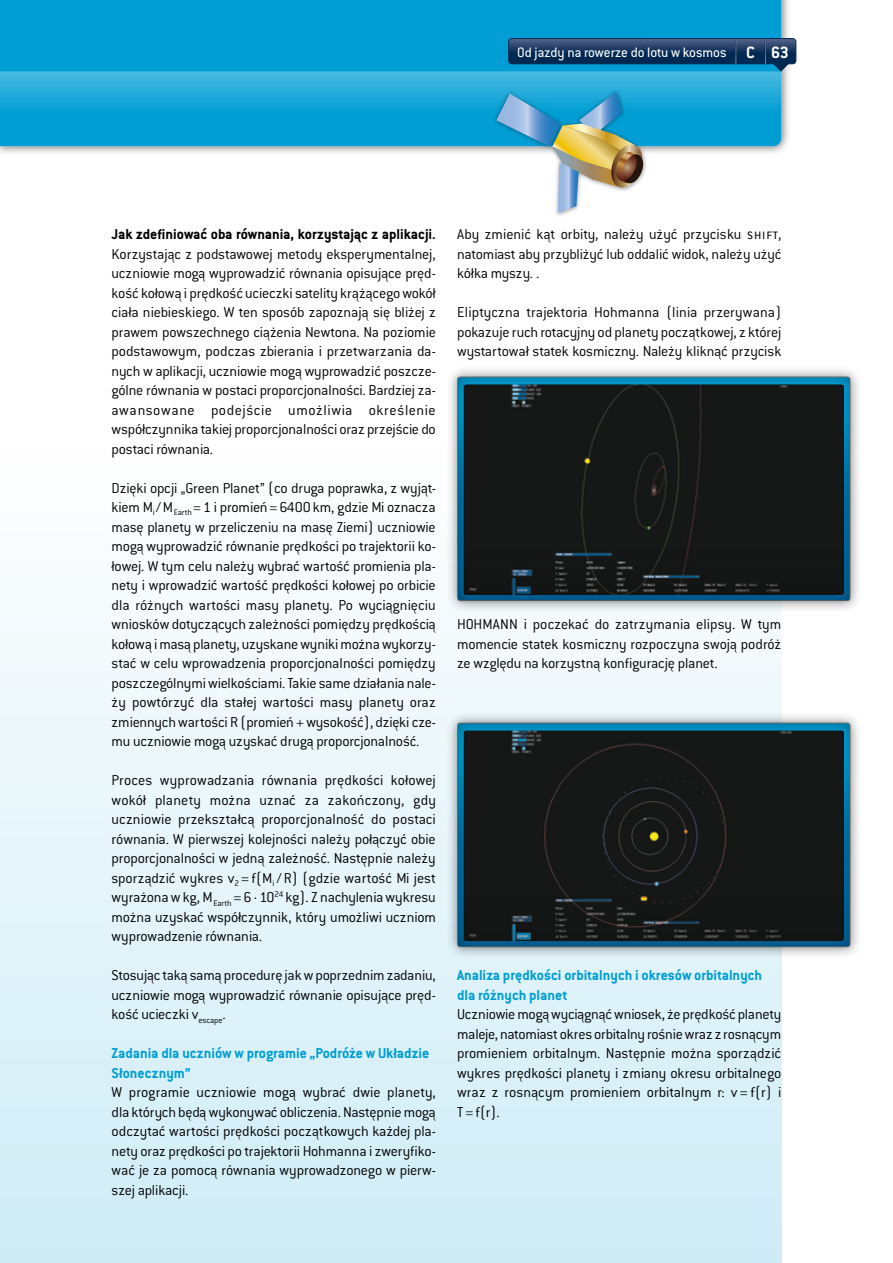
<style>
.page{position:relative;width:893px;height:1263px;background:#fff}
.page>*{position:absolute;margin:0;border:0;box-sizing:border-box;transform-origin:0 0}
.t1{font:700 18px "Conduit ITC Pro";color:#fff}
.t2{font:300 15.75px/19.5px "Conduit ITC Pro";letter-spacing:-.01em;color:#000;text-align:justify}
.t3{font:700 15.75px/19.5px "Conduit ITC Pro";color:#009ed4}
.t4{font:700 15.75px "Conduit ITC Pro";color:#000}
.t5{font:15px "Conduit ITC Pro";color:#fff}
</style>
<div class="page">
<div style="left:0;top:433px;width:781px;height:830px;background:linear-gradient(to bottom,#fffffe,#cfecf6)"></div>
<div style="left:0;top:0;width:790px;height:155px;background:#000;opacity:.6"></div>
<hr style="left:0;top:0;width:1px;height:155px;background:#000;opacity:.6">
<div style="left:0;top:0;width:781px;height:71px;background:#009ed4"></div>
<svg style="left:0;top:71px;width:781px;height:75px;background:#16a6d7"></svg>
<svg style="left:508px;top:38px;width:288px;height:34px;background:#15507a"></svg>
<div style="left:445px;top:365px;width:417px;height:248px;background:#000;opacity:.5"></div>
<div style="left:456px;top:374px;width:397px;height:228px;background:#000;opacity:.4"></div>
<div style="left:462px;top:381px;width:382px;height:215px;background:#000;opacity:.4"></div>
<div style="left:445px;top:711px;width:417px;height:248px;background:#000;opacity:.5"></div>
<div style="left:456px;top:720px;width:397px;height:228px;background:#000;opacity:.4"></div>
<div style="left:462px;top:727px;width:382px;height:215px;background:#000;opacity:.4"></div>
<div style="left:492px;top:88px;width:156px;height:129px;background:#000;opacity:.4"></div>
<svg style="left:496px;top:92px;width:149px;height:121px"></svg>
<p class="t1" style="left:746px;top:42px;width:44px">C 63</p>
<p class="t5" style="left:517px;top:44px;width:211px">Od jazdy na rowerze do lotu w kosmos</p>
<p class="t5" style="left:678px;top:44px;width:98px">Length of the Day</p>
<p class="t4" style="left:112px;top:225px;width:326px">Jak zdefiniować oba równania, korzystając z aplikacji.</p>
<p class="t2" style="left:112px;top:244px;width:326px">Korzystając z podstawowej metody eksperymentalnej, uczniowie mogą wyprowadzić równania opisujące pręd&shy;kość kołową i prędkość ucieczki satelity krążącego wokół ciała niebieskiego. W ten sposób zapoznają się bliżej z prawem powszechnego ciążenia Newtona. Na poziomie podstawowym, podczas zbierania i przetwarzania da&shy;nych w aplikacji, uczniowie mogą wyprowadzić poszcze&shy;gólne równania w postaci proporcjonalności. Bardziej za&shy;awansowane podejście umożliwia określenie współczynnika takiej proporcjonalności oraz przejście do postaci równania.</p>
<p class="t2" style="left:112px;top:478px;width:326px">Dzięki opcji „Green Planet” (co druga poprawka, z wyjąt&shy;kiem M<sub>i</sub>/M<sub>Earth</sub>=1 i promień=6400km, gdzie Mi oznacza masę planety w przeliczeniu na masę Ziemi) uczniowie mogą wyprowadzić równanie prędkości po trajektorii ko&shy;łowej. W tym celu należy wybrać wartość promienia pla&shy;nety i wprowadzić wartość prędkości kołowej po orbicie dla różnych wartości masy planety. Po wyciągnięciu wniosków dotyczących zależności pomiędzy prędkością kołową i masą planety, uzyskane wyniki można wykorzy&shy;stać w celu wprowadzenia proporcjonalności pomiędzy poszczególnymi wielkościami. Takie same działania nale&shy;ży powtórzyć dla stałej wartości masy planety oraz zmiennych wartości R (promień + wysokość), dzięki cze&shy;mu uczniowie mogą uzyskać drugą proporcjonalność.</p>
<p class="t2" style="left:112px;top:771px;width:326px">Proces wyprowadzania równania prędkości kołowej wokół planety można uznać za zakończony, gdy uczniowie przekształcą proporcjonalność do postaci równania. W pierwszej kolejności należy połączyć obie proporcjonalności w jedną zależność. Następnie należy sporządzić wykres v<sub>2</sub> = f(M<sub>i</sub> / R) (gdzie wartość Mi jest wyrażona w kg, M<sub>Earth</sub> =6·10<sup>24</sup> kg). Z nachylenia wykresu można uzyskać współczynnik, który umożliwi uczniom wyprowadzenie równania.</p>
<p class="t2" style="left:112px;top:966px;width:326px">Stosując taką samą procedurę jak w poprzednim zadaniu, uczniowie mogą wyprowadzić równanie opisujące pręd&shy;kość ucieczki v<sub>escape</sub>.</p>
<p class="t3" style="left:112px;top:1043px;width:319px">Zadania dla uczniów w programie „Podróże w Układzie<br>Słonecznym”</p>
<p class="t2" style="left:112px;top:1083px;width:326px">W programie uczniowie mogą wybrać dwie planety, dla których będą wykonywać obliczenia. Następnie mogą odczytać wartości prędkości początkowych każdej pla&shy;nety oraz prędkości po trajektorii Hohmanna i zweryfiko&shy;wać je za pomocą równania wyprowadzonego w pierw&shy;szej aplikacji.</p>
<p class="t2" style="left:457px;top:225px;width:326px">Aby zmienić kąt orbity, należy użyć przycisku Shift, natomiast aby przybliżyć lub oddalić widok, należy użyć kółka myszy. .</p>
<p class="t2" style="left:457px;top:303px;width:326px">Eliptyczna trajektoria Hohmanna (linia przerywana) pokazuje ruch rotacyjny od planety początkowej, z której wystartował statek kosmiczny. Należy kliknąć przycisk</p>
<p class="t2" style="left:457px;top:615px;width:326px">HOHMANN i poczekać do zatrzymania elipsy. W tym momencie statek kosmiczny rozpoczyna swoją podróż ze względu na korzystną konfigurację planet.</p>
<p class="t3" style="left:457px;top:965px;width:307px">Analiza prędkości orbitalnych i okresów orbitalnych dla różnych planet</p>
<p class="t2" style="left:457px;top:1005px;width:326px">Uczniowie mogą wyciągnąć wniosek, że prędkość planety maleje, natomiast okres orbitalny rośnie wraz z rosnącym promieniem orbitalnym. Następnie można sporządzić wykres prędkości planety i zmiany okresu orbitalnego wraz z rosnącym promieniem orbitalnym r: v = f(r) i T=f(r).</p>
</div>
